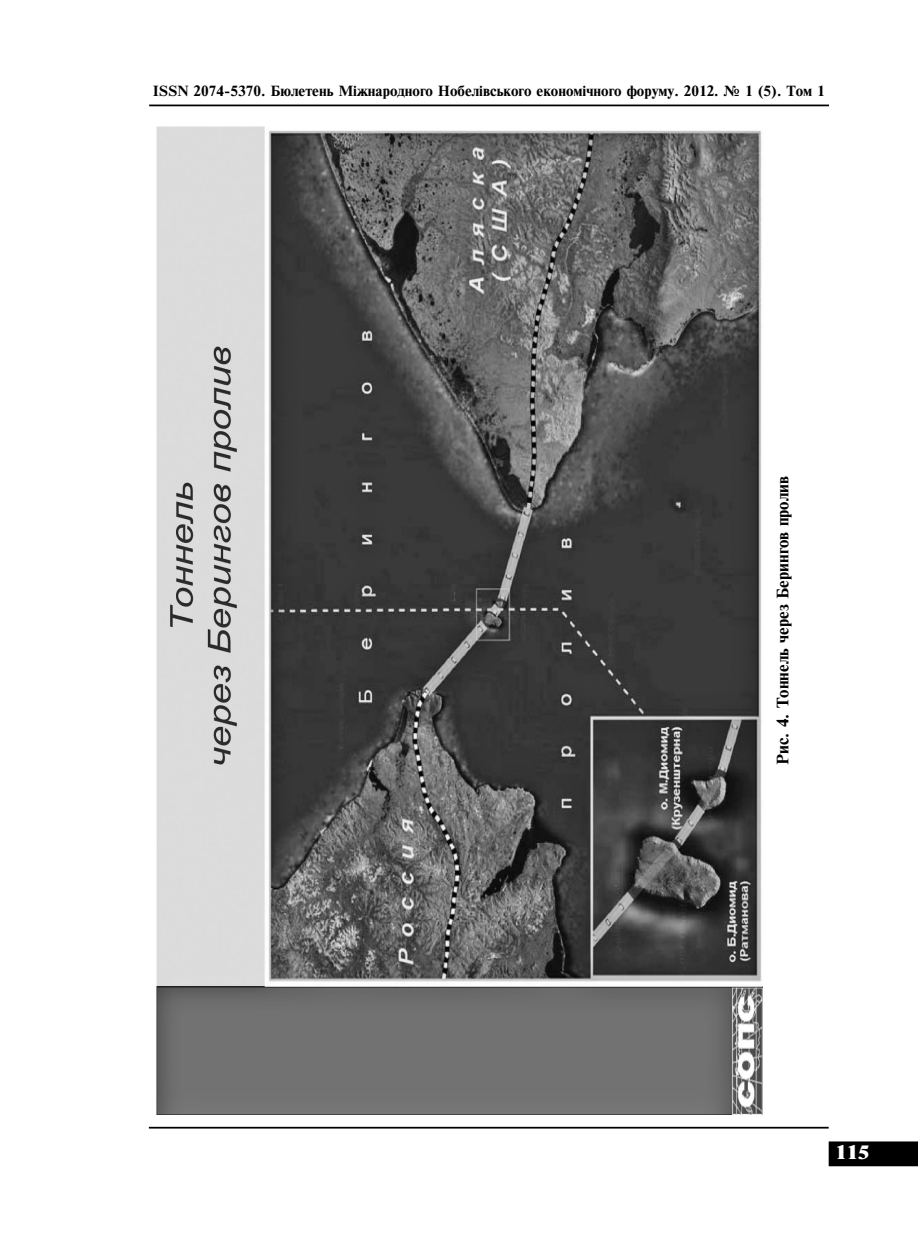
<style>
.page{position:relative;width:918px;height:1241px;background:#fff}
.page>*{position:absolute;margin:0;border:0;box-sizing:border-box;transform-origin:0 0}
.t1{font:18.38px "Newton XC";color:#fff}
.t2{font:15.75px "Newton C Bold";color:#000}
.t3{font:14px "Newton C Bold";color:#000}
</style>
<div class="page">
<hr style="left:149px;top:1126px;width:679px;height:2px;background:#000">
<div style="left:829px;top:1142px;width:88px;height:23px;background:#000"></div>
<div style="left:828px;top:1141px;width:90px;height:24px;border:2px solid #000"></div>
<hr style="left:149px;top:104px;width:680px;height:2px;background:#000">
<img style="left:156px;top:126px;width:607px;height:988px">
<p class="t3" style="left:153px;top:83px;width:673px">ISSN 2074-5370. Бюлетень Міжнародного Нобелівського економічного форуму. 2012. № 1 (5). Том 1</p>
<p class="t2" style="left:773px;top:764px;width:290px;rotate:-90deg">Рис. 4. Тоннель через Берингов пролив</p>
<h1 class="t1" style="left:835px;top:1141px;width:35px">115</h1>
</div>
